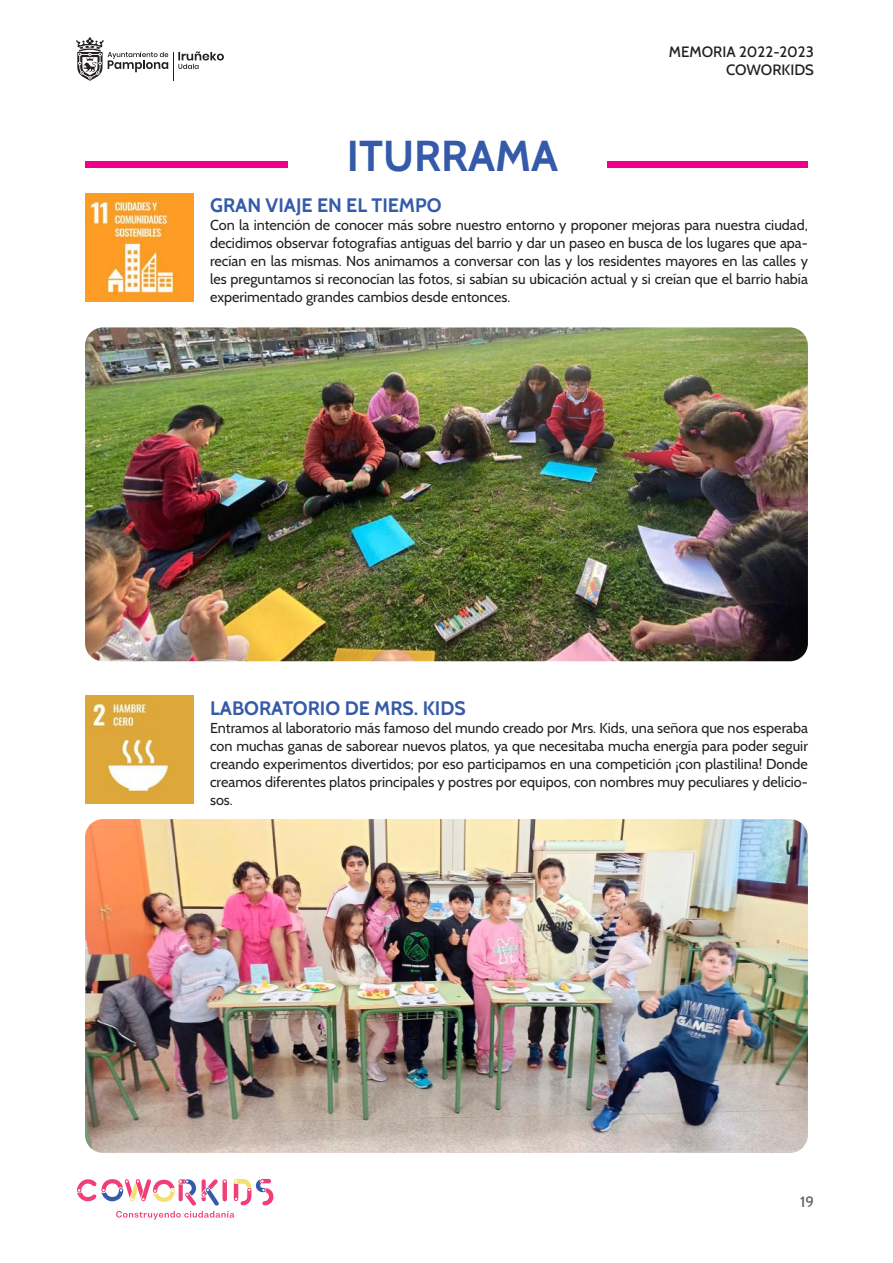
<style>
.page{position:relative;width:893px;height:1263px;background:#fff}
.page>*{position:absolute;margin:0;border:0;box-sizing:border-box;transform-origin:0 0}
.t1{font:700 43.2px "Cabin";color:#355aaa}
.t2{font:700 19.5px "Cabin";color:#355aaa}
.t3{font:500 15px/18px "Cabin";color:#241f1f;text-align:right}
.t4{font:500 15px "Cabin";color:#656365}
.t5{font:14.4px/18px "Cabin";color:#241f1f;text-align:justify}
</style>
<div class="page">
<svg style="left:77px;top:1178px;width:196px;height:41px"></svg>
<svg style="left:76px;top:37px;width:148px;height:44px"></svg>
<div style="left:85px;top:161px;width:202px;height:6px;background:#ee008c"></div>
<div style="left:607px;top:161px;width:201px;height:6px;background:#ee008c"></div>
<img style="left:85px;top:193px;width:108px;height:108px">
<img style="left:85px;top:696px;width:108px;height:108px">
<img style="left:85px;top:327px;width:723px;height:334px">
<img style="left:85px;top:819px;width:723px;height:334px">
<p class="t3" style="left:669px;top:42px;width:147px">MEMORIA 2022-2023<br>COWORKIDS</p>
<h1 class="t1" style="left:347px;top:130px;width:213px">ITURRAMA</h1>
<h2 class="t2" style="left:210px;top:194px;width:233px">GRAN VIAJE EN EL TIEMPO</h2>
<p class="t5" style="left:210px;top:216px;width:599px">Con la intención de conocer más sobre nuestro entorno y proponer mejoras para nuestra ciudad, decidimos observar fotografías antiguas del barrio y dar un paseo en busca de los lugares que apa&shy;recían en las mismas. Nos animamos a conversar con las y los residentes mayores en las calles y les preguntamos si reconocían las fotos, si sabían su ubicación actual y si creían que el barrio había experimentado grandes cambios desde entonces.</p>
<h2 class="t2" style="left:210px;top:696px;width:257px">LABORATORIO DE MRS. KIDS</h2>
<p class="t5" style="left:210px;top:718px;width:599px">Entramos al laboratorio más famoso del mundo creado por Mrs. Kids, una señora que nos esperaba con muchas ganas de saborear nuevos platos, ya que necesitaba mucha energía para poder seguir creando experimentos divertidos; por eso participamos en una competición ¡con plastilina! Donde creamos diferentes platos principales y postres por equipos, con nombres muy peculiares y delicio&shy;sos.</p>
<p class="t4" style="left:800px;top:1192px;width:15px">19</p>
</div>
